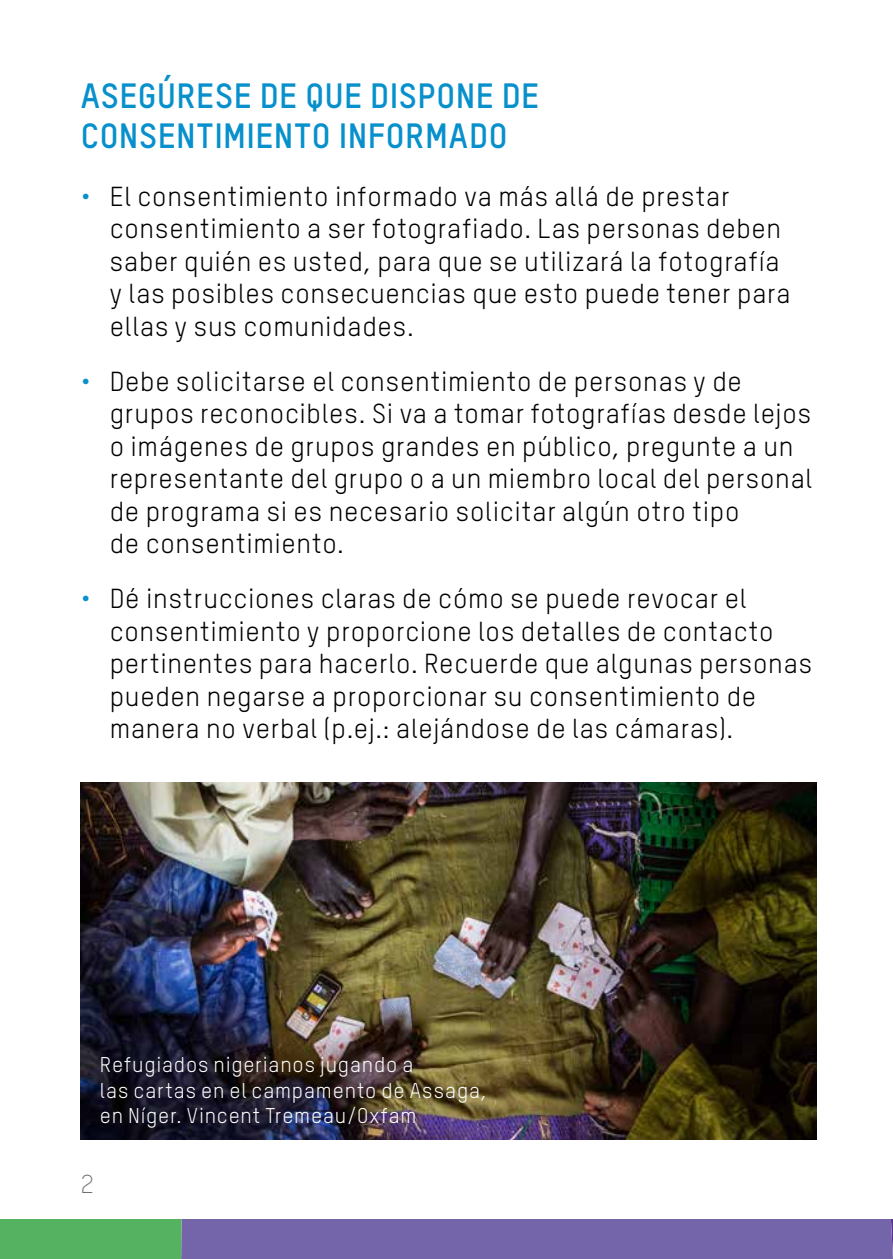
<style>
.page{position:relative;width:893px;height:1259px;background:#fff}
.page>*{position:absolute;margin:0;border:0;box-sizing:border-box;transform-origin:0 0}
.t1{font:700 34.5px/40.5px "Oxfam TSTARPRO";letter-spacing:.015em;color:#0790cb}
.t2{font:27px/32.4px "Oxfam TSTARPRO";letter-spacing:.025em;color:#000}
.t3{font:300 25.5px "Oxfam TSTARPRO";color:#706f6f}
.t4{font:21px/25.2px "Oxfam TSTARPRO";letter-spacing:.035em;color:#fcfcfc}
.s1{color:#0790cb}
</style>
<div class="page">
<img style="left:81px;top:782px;width:735px;height:358px">
<svg style="left:0;top:1219px;width:893px;height:40px;background:#6d739a"></svg>
<p class="t1" style="left:81px;top:74px;width:460px">ASEGÚRESE DE QUE DISPONE DE<br>CONSENTIMIENTO INFORMADO</p>
<p class="t2" style="left:110px;top:180px;width:683px;text-indent:-29px"><span class="s1">•</span> El consentimiento informado va más allá de prestar consentimiento a ser fotografiado. Las personas deben saber quién es usted, para que se utilizará la fotografía y las posibles consecuencias que esto puede tener para ellas y sus comunidades.</p>
<p class="t2" style="left:110px;top:365px;width:704px;text-indent:-29px"><span class="s1">•</span> Debe solicitarse el consentimiento de personas y de grupos reconocibles. Si va a tomar fotografías desde lejos o imágenes de grupos grandes en público, pregunte a un representante del grupo o a un miembro local del personal de programa si es necesario solicitar algún otro tipo<br>de consentimiento.</p>
<p class="t2" style="left:110px;top:582px;width:704px;text-indent:-29px"><span class="s1">•</span> Dé instrucciones claras de cómo se puede revocar el consentimiento y proporcione los detalles de contacto pertinentes para hacerlo. Recuerde que algunas personas pueden negarse a proporcionar su consentimiento de manera no verbal (p.ej.: alejándose de las cámaras).</p>
<p class="t4" style="left:100px;top:1052px;width:388px">Refugiados nigerianos jugando a<br>las cartas en el campamento de Assaga, en Níger. Vincent Tremeau/Oxfam</p>
<p class="t3" style="left:81px;top:1168px;width:15px">2</p>
</div>
